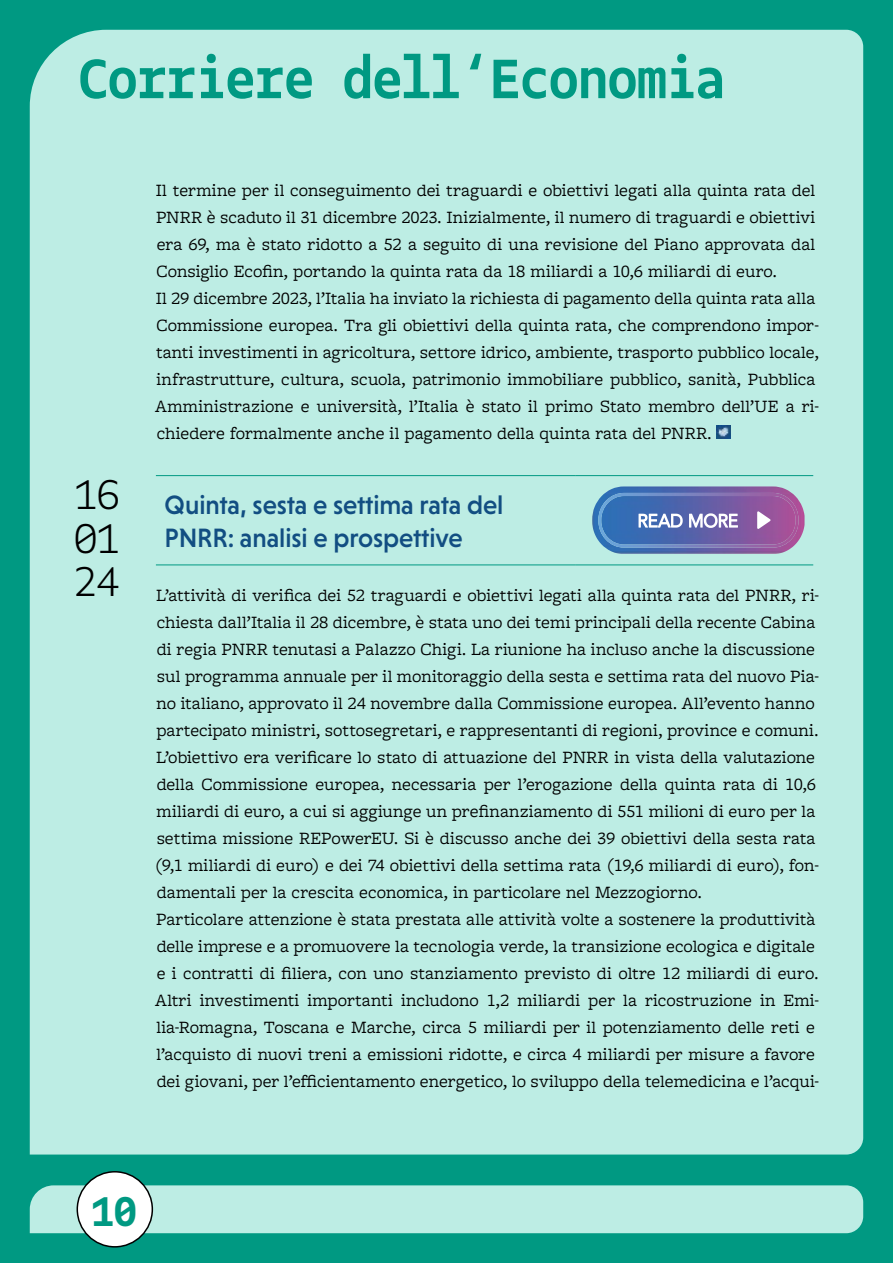
<style>
.page{position:relative;width:893px;height:1263px;background:#009982}
.page>*{position:absolute;margin:0;border:0;box-sizing:border-box;transform-origin:0 0}
.t1{font:700 60px "Gemeli Mono";letter-spacing:-.01em;color:#009982}
._4_DATA{font:300 45px "Gemeli Mono";color:#000}
.t2{font:700 45px "Gemeli Mono";color:#009982}
._1_Titolo_Norma{font:500 27px/32.4px "Niveau Grotesk";letter-spacing:-.005em;color:#124e82}
._2_Testo_Norma{font:18px/27px "Freight Macro Pro";color:#000}
</style>
<div class="page">
<div style="left:30px;top:30px;width:833px;height:1124px;background:#bdede4"></div>
<div style="left:30px;top:1185px;width:833px;height:48px;background:#bdede4"></div>
<div style="left:77px;top:1172px;width:75px;height:75px;background:#fff;border-radius:50%"></div>
<div style="left:77px;top:1171px;width:76px;height:76px;border:2px solid #000;border-radius:50%"></div>
<img style="left:716px;top:425px;width:14px;height:14px">
<hr style="left:156px;top:475px;width:419px;height:1px;background:#009982">
<hr style="left:575px;top:475px;width:238px;height:1px;background:#009982">
<hr style="left:156px;top:565px;width:419px;height:1px;background:#009982">
<hr style="left:575px;top:565px;width:238px;height:1px;background:#009982">
<img style="left:592px;top:486px;width:212px;height:68px">
<img style="left:598px;top:493px;width:201px;height:55px">
<svg style="left:638px;top:514px;width:45px;height:14px"></svg>
<svg style="left:689px;top:513px;width:49px;height:15px"></svg>
<svg style="left:757px;top:511px;width:13px;height:18px"></svg>
<h1 class="t1" style="left:78px;top:37px;width:649px">Corriere dell‘Economia</h1>
<p class="_4_DATA" style="left:74px;top:463px;width:46px">16</p>
<p class="_4_DATA" style="left:74px;top:507px;width:46px">01</p>
<p class="_4_DATA" style="left:74px;top:550px;width:46px">24</p>
<p class="_2_Testo_Norma" style="left:156px;top:176px;width:661px;text-align:justify">Il termine per il conseguimento dei traguardi e obiettivi legati alla quinta rata del PNRR è scaduto il 31 dicembre 2023. Inizialmente, il numero di traguardi e obiettivi era 69, ma è stato ridotto a 52 a seguito di una revisione del Piano approvata dal Consiglio Ecofin, portando la quinta rata da 18 miliardi a 10,6 miliardi di euro.</p>
<p class="_2_Testo_Norma" style="left:155px;top:284px;width:665px">Il 29 dicembre 2023, l’Italia ha inviato la richiesta di pagamento della quinta rata alla Commissione europea. Tra gli obiettivi della quinta rata, che comprendono impor&shy;tanti investimenti in agricoltura, settore idrico, ambiente, trasporto pubblico locale, infrastrutture, cultura, scuola, patrimonio immobiliare pubblico, sanità, Pubblica Amministrazione e università, l’Italia è stato il primo Stato membro dell’UE a ri&shy;chiedere formalmente anche il pagamento della quinta rata del PNRR.</p>
<p class="_1_Titolo_Norma" style="left:164px;top:489px;width:341px">Quinta, sesta e settima rata del<br>PNRR: analisi e prospettive</p>
<p class="_2_Testo_Norma" style="left:156px;top:581px;width:664px">L’attività di verifica dei 52 traguardi e obiettivi legati alla quinta rata del PNRR, ri&shy;chiesta dall’Italia il 28 dicembre, è stata uno dei temi principali della recente Cabina di regia PNRR tenutasi a Palazzo Chigi. La riunione ha incluso anche la discussione sul programma annuale per il monitoraggio della sesta e settima rata del nuovo Pia&shy;no italiano, approvato il 24 novembre dalla Commissione europea. All’evento hanno partecipato ministri, sottosegretari, e rappresentanti di regioni, province e comuni.</p>
<p class="_2_Testo_Norma" style="left:154px;top:743px;width:666px">L’obiettivo era verificare lo stato di attuazione del PNRR in vista della valutazione della Commissione europea, necessaria per l’erogazione della quinta rata di 10,6 miliardi di euro, a cui si aggiunge un prefinanziamento di 551 milioni di euro per la settima missione REPowerEU. Si è discusso anche dei 39 obiettivi della sesta rata (9,1 miliardi di euro) e dei 74 obiettivi della settima rata (19,6 miliardi di euro), fon&shy;damentali per la crescita economica, in particolare nel Mezzogiorno.</p>
<p class="_2_Testo_Norma" style="left:155px;top:905px;width:665px">Particolare attenzione è stata prestata alle attività volte a sostenere la produttività delle imprese e a promuovere la tecnologia verde, la transizione ecologica e digitale e i contratti di filiera, con uno stanziamento previsto di oltre 12 miliardi di euro.<br>Altri investimenti importanti includono 1,2 miliardi per la ricostruzione in Emi&shy;lia-Romagna, Toscana e Marche, circa 5 miliardi per il potenziamento delle reti e l’acquisto di nuovi treni a emissioni ridotte, e circa 4 miliardi per misure a favore dei giovani, per l’efficientamento energetico, lo sviluppo della telemedicina e l’acqui-</p>
<h2 class="t2" style="left:92px;top:1180px;width:47px">10</h2>
</div>
